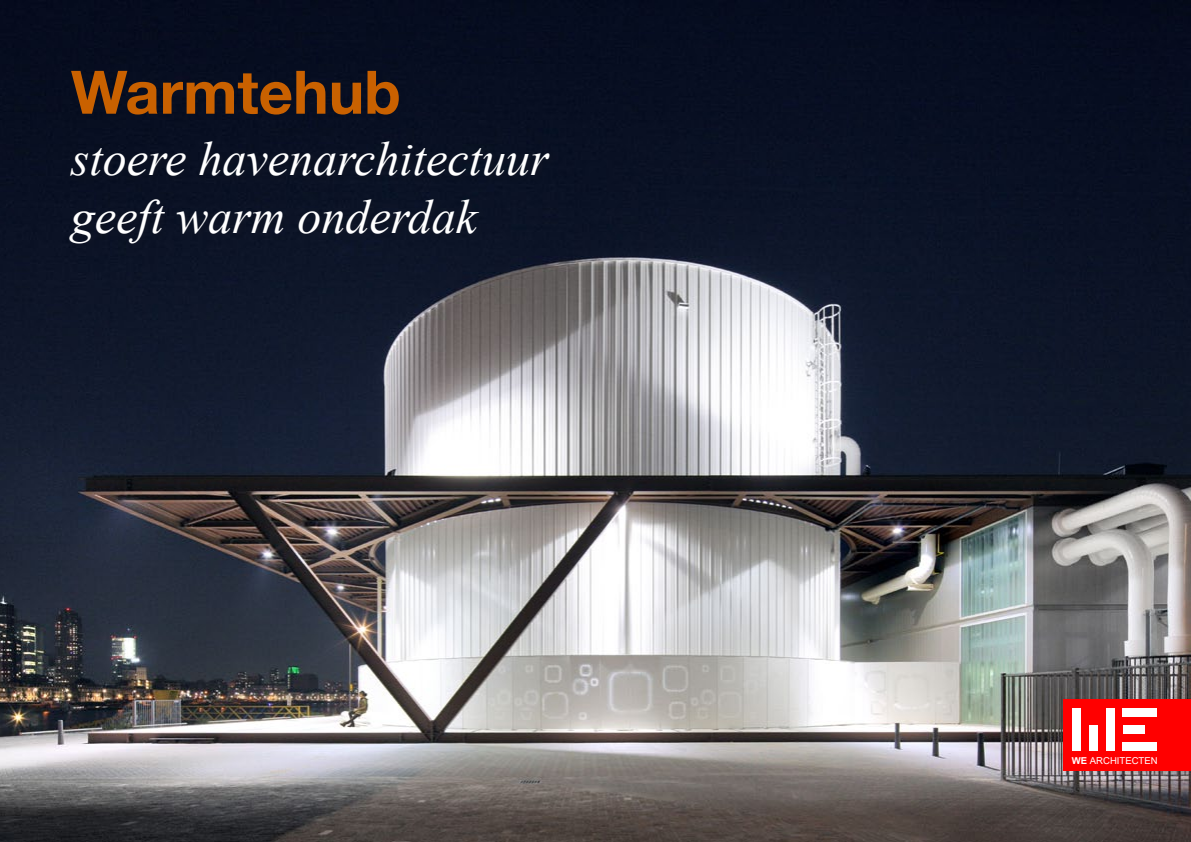
<style>
.page{position:relative;width:1191px;height:842px;background:#fff}
.page>*{position:absolute;margin:0;border:0;box-sizing:border-box;transform-origin:0 0}
.t1{font:700 60px "Helvetica Neue LT";color:#c96100}
.t2{font:italic 48px/57.6px "Times New Roman";color:#fff}
.t3{font:9.5px "Arial";color:#fff}
.s1{font-weight:700}
</style>
<div class="page">
<img style="left:0;top:0;width:1191px;height:842px">
<div style="left:67px;top:139px;width:489px;height:111px;background:#0b1224"></div>
<div style="left:1063px;top:700px;width:128px;height:71px;background:#f00"></div>
<div style="left:1071px;top:708px;width:9px;height:43px;background:#fff"></div>
<div style="left:1123px;top:742px;width:34px;height:9px;background:#fff"></div>
<div style="left:1123px;top:725px;width:21px;height:9px;background:#fff"></div>
<div style="left:1123px;top:708px;width:34px;height:9px;background:#fff"></div>
<div style="left:1089px;top:725px;width:8px;height:26px;background:#fff"></div>
<div style="left:1106px;top:708px;width:8px;height:43px;background:#fff"></div>
<p class="t1" style="left:71px;top:55px;width:331px">Warmtehub</p>
<p class="t2" style="left:71px;top:129px;width:479px">stoere havenarchitectuur geeft warm onderdak</p>
<p class="t3" style="left:1071px;top:754px;width:87px"><span class="s1">WE</span> ARCHITECTEN</p>
</div>
